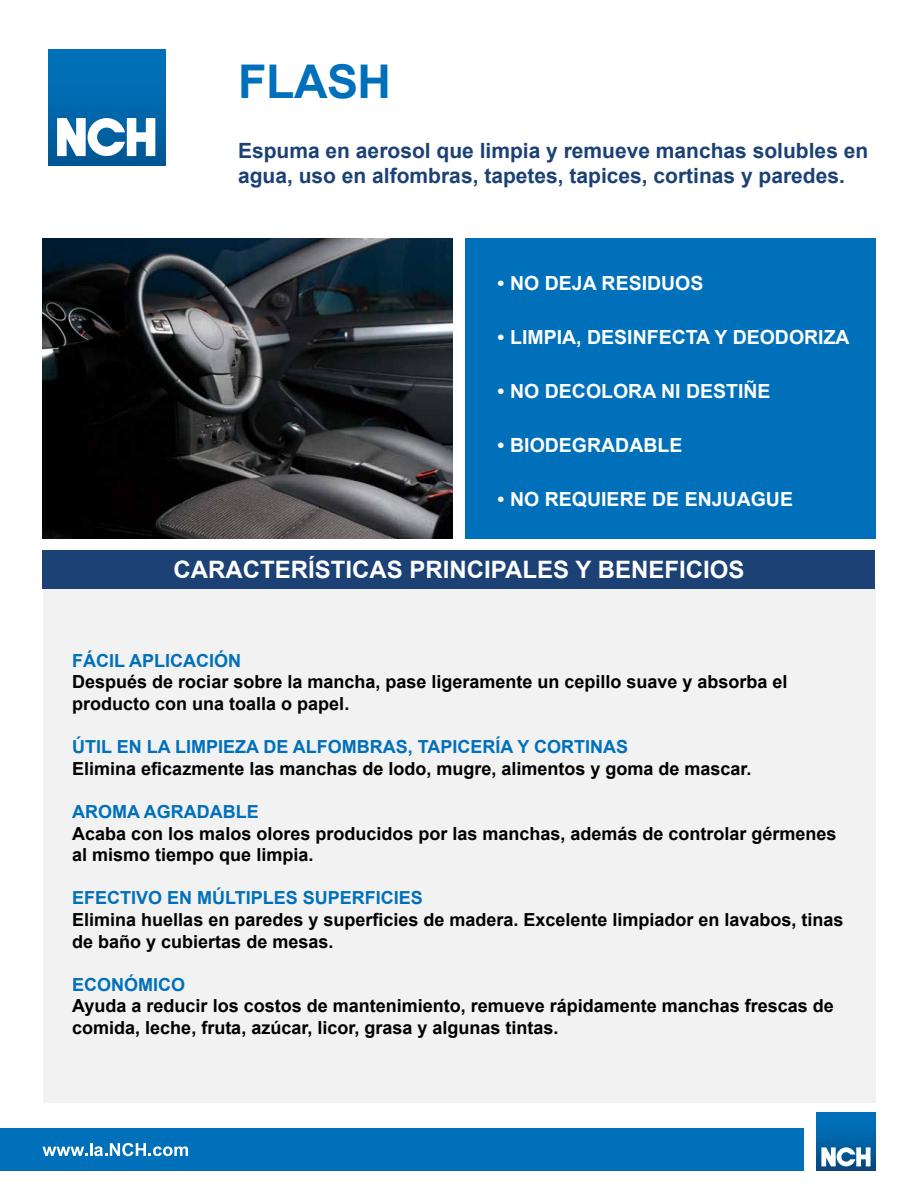
<style>
.page{position:relative;width:918px;height:1188px;background:#fff}
.page>*{position:absolute;margin:0;border:0;box-sizing:border-box;transform-origin:0 0}
.t1{font:700 46.5px "Arial";letter-spacing:-.01em;color:#0070ba}
.t2{font:700 24px "Arial";color:#fff}
.t3{font:700 21px/25.2px "Arial";color:#1b4175}
.t4{font:700 19.5px "Arial";color:#fff}
.t5{font:700 18px/21.6px "Arial";color:#000}
.t6{font:700 18px "Arial";color:#0070ba}
</style>
<div class="page">
<div style="left:43px;top:550px;width:832px;height:39px;background:#1b4175"></div>
<div style="left:0;top:1128px;width:803px;height:43px;background:#0070ba"></div>
<div style="left:43px;top:589px;width:832px;height:514px;background:#f2f2f2"></div>
<div style="left:465px;top:238px;width:410px;height:301px;background:#0070ba"></div>
<img style="left:43px;top:238px;width:410px;height:301px">
<svg style="left:43px;top:1143px;width:145px;height:13px"></svg>
<svg style="left:816px;top:1112px;width:60px;height:59px"></svg>
<div style="left:817px;top:1112px;width:58px;height:59px;background:linear-gradient(to bottom,#0075c2,#084d82)"></div>
<svg style="left:821px;top:1147px;width:50px;height:19px"></svg>
<div style="left:48px;top:49px;width:117px;height:116px;background:linear-gradient(to bottom,#0074c0,#005895)"></div>
<svg style="left:57px;top:118px;width:98px;height:38px"></svg>
<h1 class="t1" style="left:238px;top:51px;width:155px">FLASH</h1>
<p class="t3" style="left:238px;top:139px;width:632px">Espuma en aerosol que limpia y remueve manchas solubles en agua, uso en alfombras, tapetes, tapices, cortinas y paredes.</p>
<p class="t4" style="left:497px;top:270px;width:207px">• NO DEJA RESIDUOS</p>
<p class="t4" style="left:497px;top:324px;width:354px">• LIMPIA, DESINFECTA Y DEODORIZA</p>
<p class="t4" style="left:497px;top:378px;width:275px">• NO DECOLORA NI DESTIÑE</p>
<p class="t4" style="left:497px;top:432px;width:186px">• BIODEGRADABLE</p>
<p class="t4" style="left:497px;top:486px;width:297px">• NO REQUIERE DE ENJUAGUE</p>
<h2 class="t2" style="left:174px;top:554px;width:572px">CARACTERÍSTICAS PRINCIPALES Y BENEFICIOS</h2>
<p class="t6" style="left:72px;top:648px;width:170px">FÁCIL APLICACIÓN</p>
<p class="t5" style="left:72px;top:672px;width:717px">Después de rociar sobre la mancha, pase ligeramente un cepillo suave y absorba el producto con una toalla o papel.</p>
<p class="t6" style="left:72px;top:735px;width:558px">ÚTIL EN LA LIMPIEZA DE ALFOMBRAS, TAPICERÍA Y CORTINAS</p>
<p class="t5" style="left:72px;top:758px;width:681px">Elimina eficazmente las manchas de lodo, mugre, alimentos y goma de mascar.</p>
<p class="t6" style="left:72px;top:800px;width:188px">AROMA AGRADABLE</p>
<p class="t5" style="left:72px;top:823px;width:766px">Acaba con los malos olores producidos por las manchas, además de controlar gérmenes al mismo tiempo que limpia.</p>
<p class="t6" style="left:72px;top:886px;width:352px">EFECTIVO EN MÚLTIPLES SUPERFICIES</p>
<p class="t5" style="left:72px;top:909px;width:773px">Elimina huellas en paredes y superficies de madera. Excelente limpiador en lavabos, tinas de baño y cubiertas de mesas.</p>
<p class="t6" style="left:72px;top:972px;width:115px">ECONÓMICO</p>
<p class="t5" style="left:72px;top:996px;width:763px">Ayuda a reducir los costos de mantenimiento, remueve rápidamente manchas frescas de comida, leche, fruta, azúcar, licor, grasa y algunas tintas.</p>
</div>
